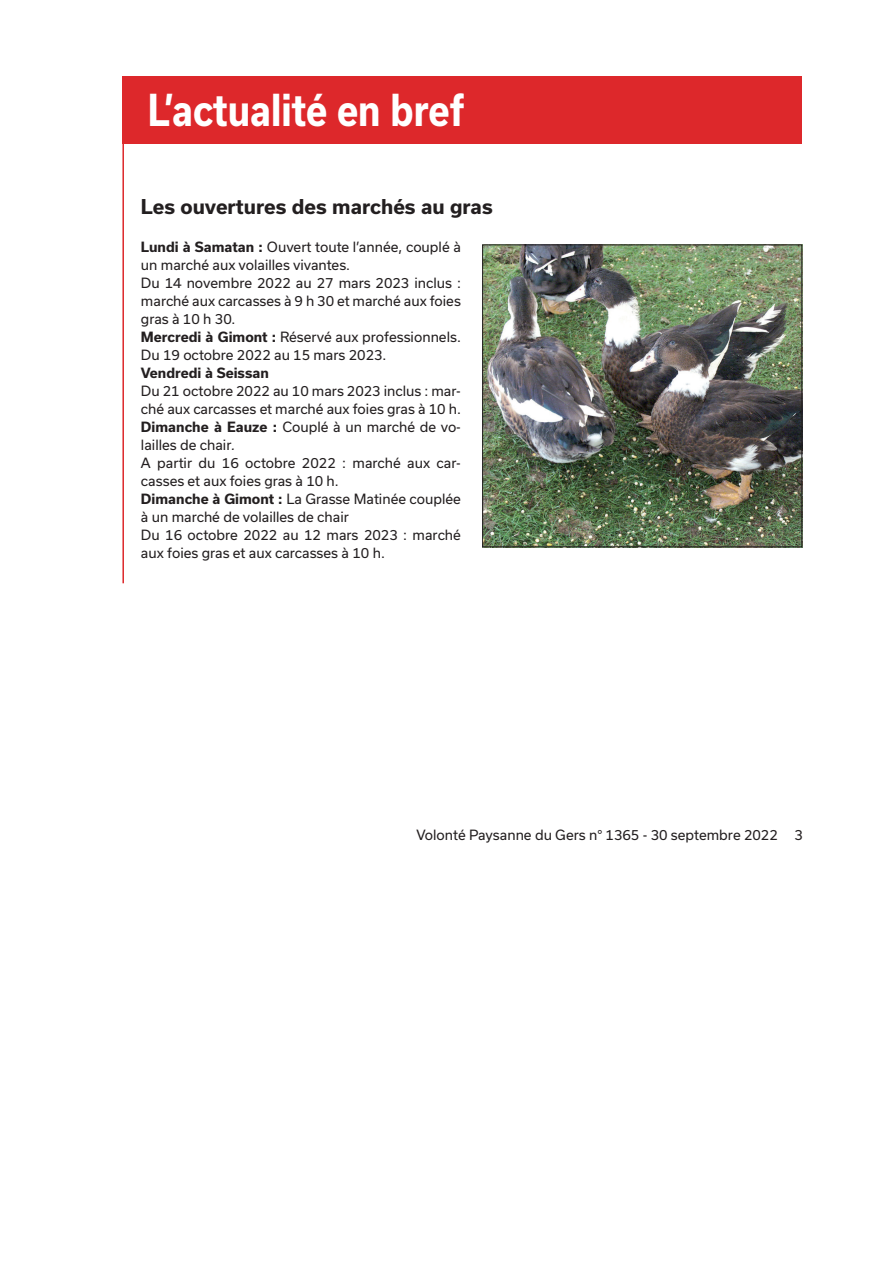
<style>
.page{position:relative;width:893px;height:1263px;background:#fff}
.page>*{position:absolute;margin:0;border:0;box-sizing:border-box;transform-origin:0 0}
.t1{font:700 42px "Usual";color:#fff;scale:.85 1}
.t2{font:700 19.5px "Usual";color:#231f20}
.t3{font:13.5px/18px "Usual";color:#231f20}
.t4{font:700 13.5px "Usual";color:#231f20}
.s1{font-weight:700}
.s2{font-style:italic}
</style>
<div class="page">
<div style="left:122px;top:77px;width:680px;height:67px;background:#dd282b"></div>
<hr style="left:122px;top:85px;width:2px;height:498px;background:#dd282b">
<img style="left:484px;top:246px;width:316px;height:299px">
<div style="left:482px;top:244px;width:320px;height:303px;border:1px solid #231f20"></div>
<h1 class="t1" style="left:148px;top:86px;width:374px">L’actualité en bref</h1>
<h2 class="t2" style="left:141px;top:196px;width:353px">Les ouvertures des marchés au gras</h2>
<p class="t3" style="left:141px;top:238px;width:321px"><span class="s1">Lundi à Samatan :</span> Ouvert toute l’année, couplé à un marché aux volailles vivantes.<br>Du 14 novembre 2022 au 27 mars 2023 inclus : marché aux carcasses à 9 h 30 et marché aux foies gras à 10 h 30.<br><span class="s1">Mercredi à Gimont :</span> Réservé aux professionnels.<br>Du 19 octobre 2022 au 15 mars 2023.</p>
<p class="t4" style="left:141px;top:365px;width:129px">Vendredi à Seissan</p>
<p class="t3" style="left:141px;top:382px;width:321px">Du 21 octobre 2022 au 10 mars 2023 inclus : mar&shy;ché aux carcasses et marché aux foies gras à 10 h.<br><span class="s1">Dimanche à Eauze :</span> Couplé à un marché de vo&shy;lailles de chair<span class="s2">.<br></span>A partir du 16 octobre 2022 : marché aux car&shy;casses et aux foies gras à 10 h.<br><span class="s1">Dimanche à Gimont :</span> La Grasse Matinée couplée à un marché de volailles de chair<br>Du 16 octobre 2022 au 12 mars 2023 : marché aux foies gras et aux carcasses à 10 h.</p>
<p class="t3" style="left:417px;top:826px;width:388px">Volonté Paysanne du Gers n° 1365 - 30 septembre 2022 3</p>
</div>
